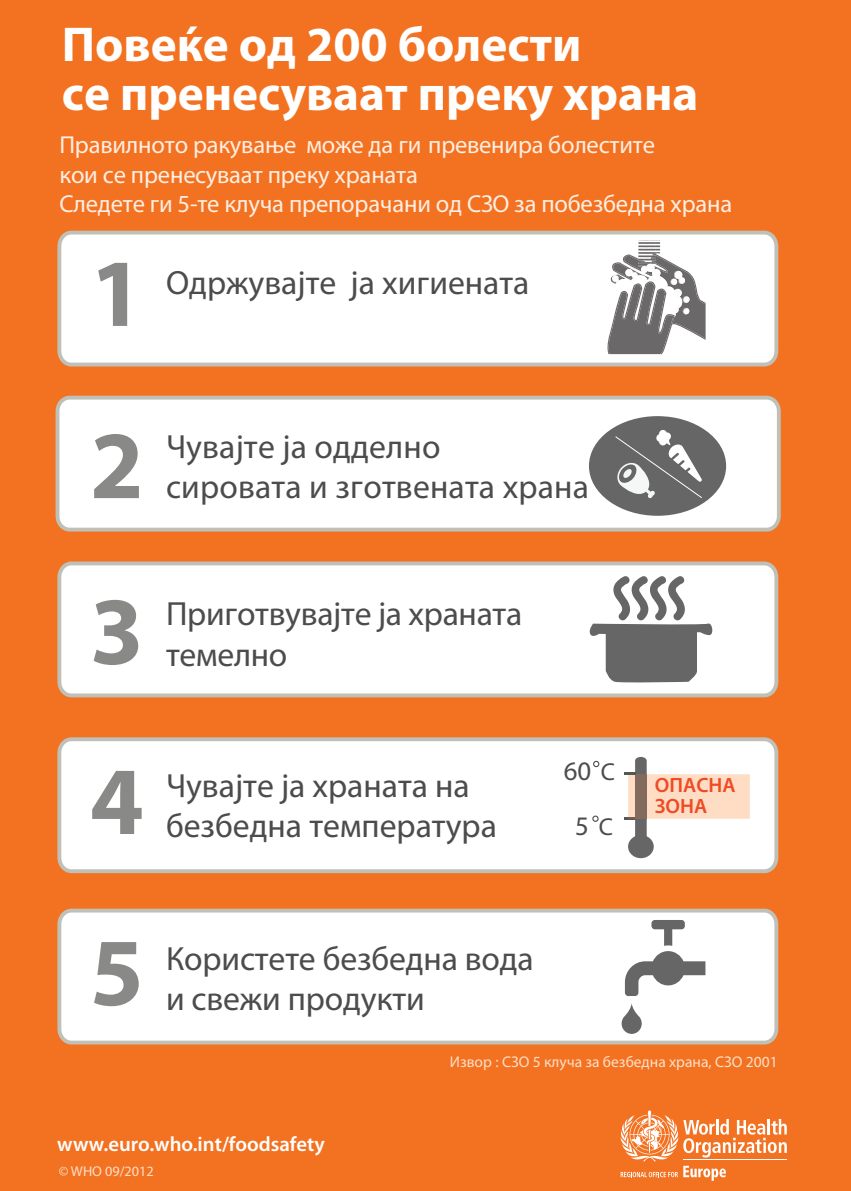
<style>
.page{position:relative;width:851px;height:1191px;background:#fff}
.page>*{position:absolute;margin:0;border:0;box-sizing:border-box;transform-origin:0 0}
.t1{font:700 97px/170.5px "Myriad Pro";color:#898988;text-align:justify}
.t2{font:700 49.15px/49.1px "Myriad Pro";color:#fff}
.t3{font:33.65px/40.4px "Myriad Pro";color:#4d4c4d}
.t4{font:26.8px "Myriad Pro";color:#4d4c4d}
.t5{font:24.55px/29.5px "Myriad Pro";letter-spacing:-.01em;color:#ffeee2}
.t6{font:600 20.7px "Myriad Pro";color:#fff}
.t7{font:600 20.7px/22px "Myriad Pro";color:#ef3d24}
.t8{font:600 20.7px "Myriad Pro";color:#f04a24}
.t9{font:15.5px "Myriad Pro";color:#fedfc7}
.t10{font:14.25px "Myriad Pro";color:#fedfc7}
.s1{font-size:24.55px}
</style>
<div class="page">
<div style="left:0;top:0;width:850px;height:1191px;background:#f37221"></div>
<svg style="left:57px;top:231px;width:721px;height:135px;background:#fafaf9"></svg>
<svg style="left:57px;top:561px;width:721px;height:136px;background:#faf9f8"></svg>
<svg style="left:57px;top:737px;width:721px;height:136px;background:#faf9f8"></svg>
<svg style="left:57px;top:908px;width:721px;height:136px;background:#faf9f8"></svg>
<svg style="left:318px;top:681px;width:10px;height:8px"></svg>
<hr style="left:583px;top:240px;width:3px;height:114px;background:#fff">
<svg style="left:586px;top:240px;width:119px;height:114px;background:#c6c5c5"></svg>
<svg style="left:589px;top:574px;width:125px;height:109px;background:#afafb0"></svg>
<svg style="left:621px;top:920px;width:84px;height:114px;background:#d6d6d6"></svg>
<svg style="left:592px;top:815px;width:6px;height:7px"></svg>
<svg style="left:593px;top:761px;width:6px;height:6px"></svg>
<div style="left:628px;top:835px;width:25px;height:23px;background:#666667;border-radius:50%"></div>
<svg style="left:624px;top:757px;width:125px;height:85px;background:#f0dfd3"></svg>
<svg style="left:56px;top:396px;width:724px;height:135px;background:#fafaf9"></svg>
<hr style="left:683px;top:1159px;width:104px;height:1px;background:#fff">
<svg style="left:620px;top:1110px;width:166px;height:70px"></svg>
<div style="left:589px;top:416px;width:137px;height:100px;background:#666667;border-radius:50%"></div>
<svg style="left:615px;top:430px;width:87px;height:68px"></svg>
<img style="left:612px;top:271px;width:77px;height:43px">
<h2 class="t2" style="left:62px;top:18px;width:638px">Повеќе од 200 болести<br>се пренесуваат преку храна</h2>
<p class="t5" style="left:59px;top:130px;width:674px">Правилното ракување може да ги превенира болестите<br>кои се пренесуваат преку храната<br>Следете ги 5-те клуча препорачани од СЗО за побезбедна храна</p>
<h1 class="t1" style="left:90px;top:205px;width:55px">1</h1>
<p class="t3" style="left:166px;top:262px;width:365px">Одржувајте ја хигиената</p>
<h1 class="t1" style="left:90px;top:377px;width:55px">2</h1>
<p class="t3" style="left:166px;top:426px;width:276px">Чувајте ја одделно</p>
<p class="t3" style="left:166px;top:466px;width:424px">сировата и зготвената храна</p>
<h1 class="t1" style="left:90px;top:543px;width:55px">3<br>4<br>5</h1>
<p class="t3" style="left:166px;top:593px;width:358px">Приготвувајте ја храната темелно</p>
<p class="t3" style="left:166px;top:765px;width:332px">Чувајте ја храната на безбедна температура</p>
<p class="t4" style="left:563px;top:754px;width:53px">60 <span class="s1">C</span></p>
<p class="t4" style="left:575px;top:809px;width:39px">5 <span class="s1">C</span></p>
<p class="t8" style="left:654px;top:772px;width:82px">ОПАСНА</p>
<p class="t7" style="left:654px;top:773px;width:79px">DANGER<br>ZONE</p>
<p class="t8" style="left:654px;top:792px;width:54px">ЗОНА</p>
<p class="t3" style="left:166px;top:937px;width:369px">Користете безбедна вода и свежи продукти</p>
<p class="t9" style="left:449px;top:1052px;width:329px">Извор : СЗО 5 клуча за безбедна храна, СЗО 2001</p>
<p class="t6" style="left:57px;top:1131px;width:269px">www.euro.who.int/foodsafety</p>
<p class="t10" style="left:59px;top:1162px;width:96px">© WHO 09/2012</p>
</div>
